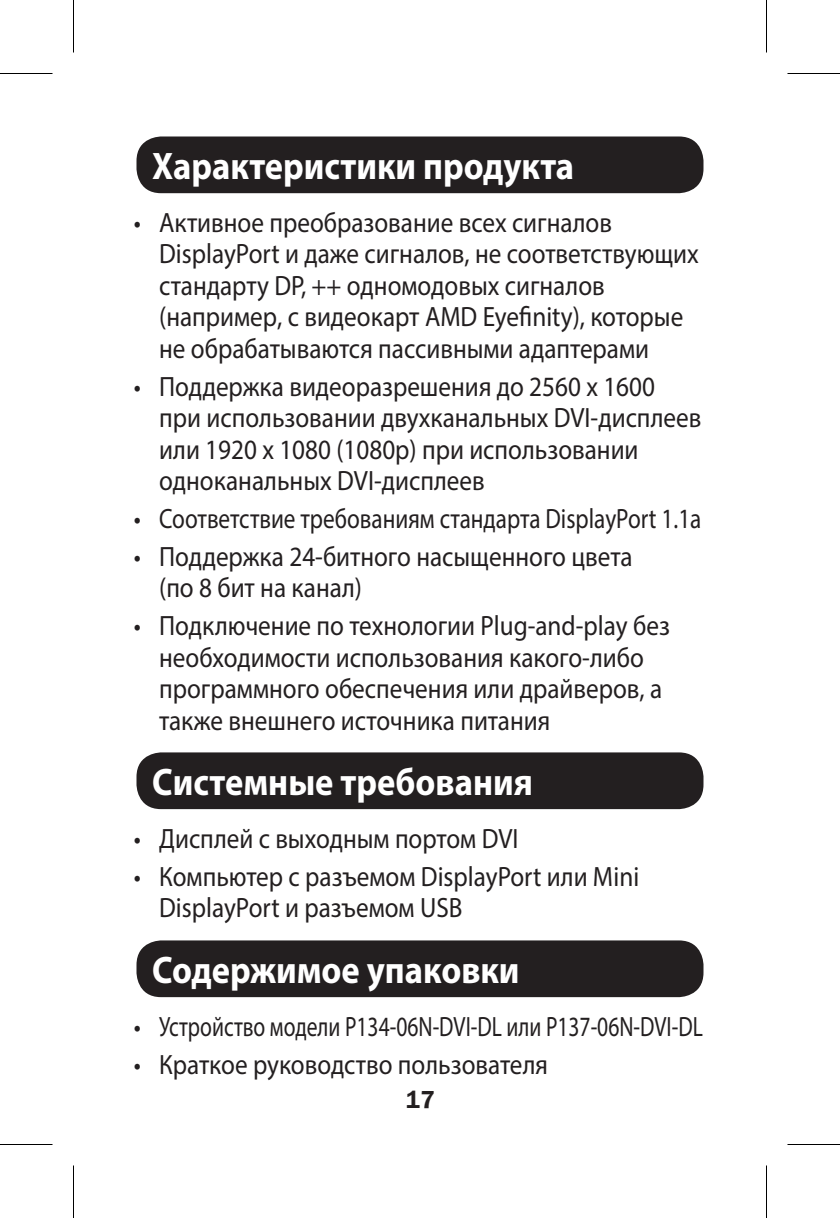
<style>
.page{position:relative;width:840px;height:1218px;background:#fff}
.page>*{position:absolute;margin:0;border:0;box-sizing:border-box;transform-origin:0 0}
.t1{font:700 38.5px "Myriad Pro";color:#fff;scale:.9 1}
.t2{font:28px/31.5px "Myriad Pro";color:#231f20;scale:.9 1}
.t3{font:600 24.5px "Franklin Gothic IT Cby BT";color:#231f20}
</style>
<div class="page">
<div style="left:136px;top:136px;width:568px;height:57px;background:#231f20;border-radius:25px"></div>
<div style="left:136px;top:752px;width:568px;height:57px;background:#231f20;border-radius:25px"></div>
<div style="left:136px;top:940px;width:568px;height:57px;background:#231f20;border-radius:25px"></div>
<hr style="left:0;top:73px;width:52px;height:1px;background:#000">
<hr style="left:788px;top:73px;width:52px;height:1px;background:#000">
<hr style="left:0;top:1144px;width:52px;height:1px;background:#000">
<hr style="left:788px;top:1144px;width:52px;height:1px;background:#000">
<hr style="left:73px;top:0;width:1px;height:52px;background:#000">
<hr style="left:73px;top:1166px;width:1px;height:52px;background:#000">
<hr style="left:766px;top:0;width:1px;height:52px;background:#000">
<hr style="left:766px;top:1166px;width:1px;height:52px;background:#000">
<p class="t1" style="left:152px;top:141px;width:470px">Характеристики продукта</p>
<p class="t2" style="left:159px;top:206px;width:601px;text-indent:-25px">• Активное преобразование всех сигналов DisplayPort и даже сигналов, не соответствующих стандарту DP, ++ одномодовых сигналов (например, с видеокарт AMD Eyefinity), которые не обрабатываются пассивными адаптерами</p>
<p class="t2" style="left:159px;top:370px;width:604px;text-indent:-25px">• Поддержка видеоразрешения до 2560 x 1600 при использовании двухканальных DVI-дисплеев или 1920 x 1080 (1080p) при использовании одноканальных DVI-дисплеев</p>
<p class="t2" style="left:134px;top:502px;width:632px">• Соответствие требованиям стандарта DisplayPort 1.1a</p>
<p class="t2" style="left:159px;top:540px;width:527px;text-indent:-25px">• Поддержка 24-битного насыщенного цвета (по 8 бит на канал)</p>
<p class="t2" style="left:159px;top:609px;width:569px;text-indent:-25px">• Подключение по технологии Plug-and-play без необходимости использования какого-либо программного обеспечения или драйверов, а также внешнего источника питания</p>
<p class="t1" style="left:152px;top:757px;width:425px">Системные требования</p>
<p class="t2" style="left:134px;top:822px;width:429px">• Дисплей с выходным портом DVI</p>
<p class="t2" style="left:159px;top:860px;width:535px;text-indent:-25px">• Компьютер с разъемом DisplayPort или Mini<br>DisplayPort и разъемом USB</p>
<p class="t1" style="left:152px;top:945px;width:410px">Содержимое упаковки</p>
<p class="t2" style="left:134px;top:1010px;width:634px">• Устройство модели P134-06N-DVI-DL или P137-06N-DVI-DL</p>
<p class="t2" style="left:134px;top:1048px;width:462px">• Краткое руководство пользователя</p>
<p class="t3" style="left:405px;top:1084px;width:31px">17</p>
</div>
